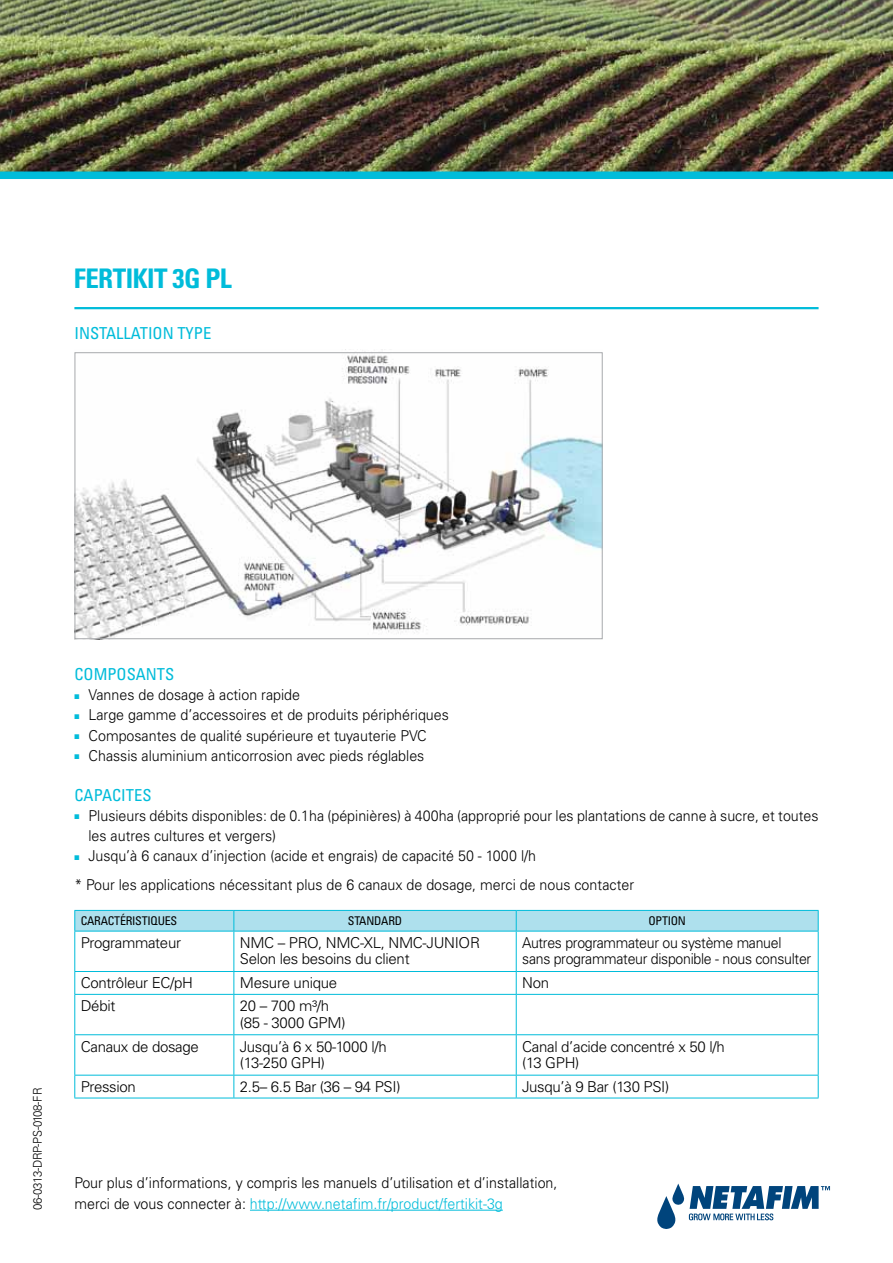
<style>
.page{position:relative;width:893px;height:1263px;background:#fff}
.page>*{position:absolute;margin:0;border:0;box-sizing:border-box;transform-origin:0 0}
.t1{font:700 condensed 27px "Univers LT Std";letter-spacing:-.02em;color:#00bcda}
.t2{font:condensed 16.5px "Univers LT Std";color:#00bcda}
.t3{font:300 15px/20.2px "Univers LT Std";color:#000;scale:.95 1}
.t4{font:300 15px/23.9px "Univers LT Std";letter-spacing:-.02em;color:#000}
.t5{font:300 15px/16.5px "Univers LT Std";letter-spacing:-.02em;color:#000;scale:.94 1}
.t6{font:300 15px "Univers LT Std";color:#000}
.t7{font:condensed 12px "Univers LT Std";letter-spacing:-.02em;color:#000}
.t8{font:300 12px "Univers LT Std";letter-spacing:-.02em;color:#000;scale:.95 1}
.t9{font:6.75px "Zapf Dingbats ITC";color:#00bcda;scale:.95 1}
.s1{color:#00bcda}
</style>
<div class="page">
<img style="left:74px;top:349px;width:529px;height:290px">
<img style="left:0;top:0;width:893px;height:171px">
<div style="left:75px;top:352px;width:527px;height:287px;border:1px solid #a7a9ac"></div>
<div style="left:0;top:171px;width:893px;height:8px;background:#00bcda"></div>
<hr style="left:74px;top:307px;width:745px;height:2px;background:#00bcda">
<svg style="left:657px;top:1183px;width:173px;height:46px"></svg>
<hr style="left:74px;top:931px;width:1px;height:40px;background:#00bcda">
<hr style="left:233px;top:931px;width:1px;height:40px;background:#00bcda">
<hr style="left:516px;top:931px;width:1px;height:40px;background:#00bcda">
<hr style="left:818px;top:931px;width:1px;height:40px;background:#00bcda">
<hr style="left:74px;top:971px;width:160px;height:1px;background:#00bcda">
<svg style="left:74px;top:972px;width:1px;height:22px"></svg>
<hr style="left:234px;top:971px;width:282px;height:1px;background:#00bcda">
<svg style="left:233px;top:972px;width:1px;height:22px"></svg>
<hr style="left:516px;top:971px;width:303px;height:1px;background:#00bcda">
<svg style="left:516px;top:972px;width:1px;height:22px"></svg>
<svg style="left:818px;top:972px;width:1px;height:22px"></svg>
<hr style="left:74px;top:994px;width:160px;height:1px;background:#00bcda">
<hr style="left:74px;top:995px;width:1px;height:39px;background:#00bcda">
<hr style="left:234px;top:994px;width:282px;height:1px;background:#00bcda">
<hr style="left:233px;top:995px;width:1px;height:39px;background:#00bcda">
<hr style="left:516px;top:994px;width:303px;height:1px;background:#00bcda">
<hr style="left:516px;top:995px;width:1px;height:39px;background:#00bcda">
<hr style="left:818px;top:995px;width:1px;height:39px;background:#00bcda">
<hr style="left:74px;top:1034px;width:160px;height:1px;background:#00bcda">
<hr style="left:74px;top:1035px;width:1px;height:40px;background:#00bcda">
<svg style="left:74px;top:1076px;width:1px;height:22px"></svg>
<hr style="left:74px;top:1098px;width:160px;height:1px;background:#00bcda">
<hr style="left:234px;top:1034px;width:282px;height:1px;background:#00bcda">
<hr style="left:233px;top:1035px;width:1px;height:40px;background:#00bcda">
<svg style="left:233px;top:1076px;width:1px;height:22px"></svg>
<hr style="left:234px;top:1098px;width:282px;height:1px;background:#00bcda">
<hr style="left:516px;top:1034px;width:303px;height:1px;background:#00bcda">
<hr style="left:516px;top:1035px;width:1px;height:40px;background:#00bcda">
<svg style="left:516px;top:1076px;width:1px;height:22px"></svg>
<hr style="left:516px;top:1098px;width:303px;height:1px;background:#00bcda">
<hr style="left:818px;top:1035px;width:1px;height:40px;background:#00bcda">
<svg style="left:818px;top:1076px;width:1px;height:22px"></svg>
<hr style="left:74px;top:1075px;width:160px;height:1px;background:#00bcda">
<hr style="left:234px;top:1075px;width:282px;height:1px;background:#00bcda">
<hr style="left:516px;top:1075px;width:303px;height:1px;background:#00bcda">
<hr style="left:74px;top:931px;width:160px;height:1px;background:#00bcda">
<hr style="left:234px;top:931px;width:282px;height:1px;background:#00bcda">
<hr style="left:516px;top:931px;width:303px;height:1px;background:#00bcda">
<svg style="left:74px;top:910px;width:745px;height:21px;background:#a2ddeb"></svg>
<hr style="left:250px;top:1210px;width:253px;height:1px;background:#00bcda">
<h1 class="t1" style="left:74px;top:262px;width:159px">FERTIKIT G3 PL</h1>
<p class="t2" style="left:74px;top:322px;width:129px">INSTALLATI ON TYPE</p>
<p class="t8" style="left:31px;top:1210px;width:130px;rotate:-90deg">06-0313-DRP-PS-0108-FR</p>
<p class="t2" style="left:74px;top:663px;width:12px">COM</p>
<p class="t2" style="left:107px;top:663px;width:20px">POSAN</p>
<p class="t2" style="left:157px;top:663px;width:17px">TS</p>
<p class="t3" style="left:89px;top:685px;width:224px">Vannes de dosage à action rapide</p>
<p class="t9" style="left:74px;top:693px;width:7px">■</p>
<p class="t9" style="left:74px;top:713px;width:7px">■</p>
<p class="t9" style="left:74px;top:734px;width:7px">■</p>
<p class="t3" style="left:89px;top:705px;width:381px">Large gamme ’d accessoires et de produits périphériques</p>
<p class="t3" style="left:89px;top:725px;width:357px">Composantes de qualité supérieure et tuyauterie PVC</p>
<p class="t3" style="left:89px;top:745px;width:355px">Chassis aluminium anticorrosion avec pieds réglables</p>
<p class="t9" style="left:74px;top:754px;width:7px">■</p>
<p class="t2" style="left:74px;top:784px;width:69px">CAPAC ITES</p>
<p class="t3" style="left:89px;top:805px;width:770px">Plusieurs débits disponibles: de 0.1ha (pépinières à) 400ha (approprié pour les plantations de canne à sucre, et toutes</p>
<p class="t9" style="left:74px;top:814px;width:7px">■</p>
<p class="t3" style="left:88px;top:826px;width:473px">les autres cultures et vergers(<br>Jusqu 6à’ canaux ’d injection (acide et engrais) de capacité 50 - 1000 h/ l</p>
<p class="t9" style="left:74px;top:854px;width:7px">■</p>
<p class="t3" style="left:74px;top:875px;width:591px">* Pour les applications nécessitant plus de 6 canaux de dosage, merci de nous contacter</p>
<p class="t7" style="left:81px;top:913px;width:84px">CARACTÉRISTIQUES</p>
<p class="t7" style="left:348px;top:913px;width:20px">STANDA</p>
<p class="t7" style="left:388px;top:913px;width:13px">RD</p>
<p class="t7" style="left:648px;top:913px;width:30px">O PTION</p>
<p class="t4" style="left:81px;top:931px;width:102px">Programmateur</p>
<p class="t4" style="left:81px;top:971px;width:114px">Contrôleur EC/pH</p>
<p class="t4" style="left:240px;top:931px;width:242px">NMC – PRO, NMC-XL, NMC-JUNIOR</p>
<p class="t4" style="left:240px;top:947px;width:171px">Selon les besoins du client</p>
<p class="t4" style="left:240px;top:971px;width:99px">Mesure unique</p>
<p class="t5" style="left:522px;top:934px;width:309px">Autres programmateur ou système manuel sans programmateur disponible - nous consulter</p>
<p class="t6" style="left:522px;top:974px;width:28px">Non</p>
<p class="t6" style="left:81px;top:997px;width:36px">Débit</p>
<p class="t6" style="left:240px;top:997px;width:91px">20 – 700 m h³ /</p>
<p class="t4" style="left:81px;top:1034px;width:120px">Canaux de dosage</p>
<p class="t4" style="left:81px;top:1075px;width:57px">Pression</p>
<p class="t4" style="left:240px;top:1010px;width:148px">(85 - 3000 GPM(<br>Jusqu x6à’ 50-1000 h/ l</p>
<p class="t6" style="left:240px;top:1054px;width:87px">(13-250 GPH(</p>
<p class="t4" style="left:240px;top:1075px;width:162px">2.5– 6.5 Bar (36 – 94 PSI)</p>
<p class="t4" style="left:522px;top:1038px;width:204px;line-height:16.5px">Canal ’d acide concentré x 50 h/ l (13 GPH(</p>
<p class="t4" style="left:522px;top:1075px;width:149px">Jusqu 9à’ Bar (130 PSI(</p>
<p class="t3" style="left:74px;top:1173px;width:510px">Pour plus ’d informations y, compris les manuels ’d utilisation et ’d installation, merci de vous connecter :à <span class="s1">http://www.netafim f r. /product/fertikit-3g</span></p>
</div>
